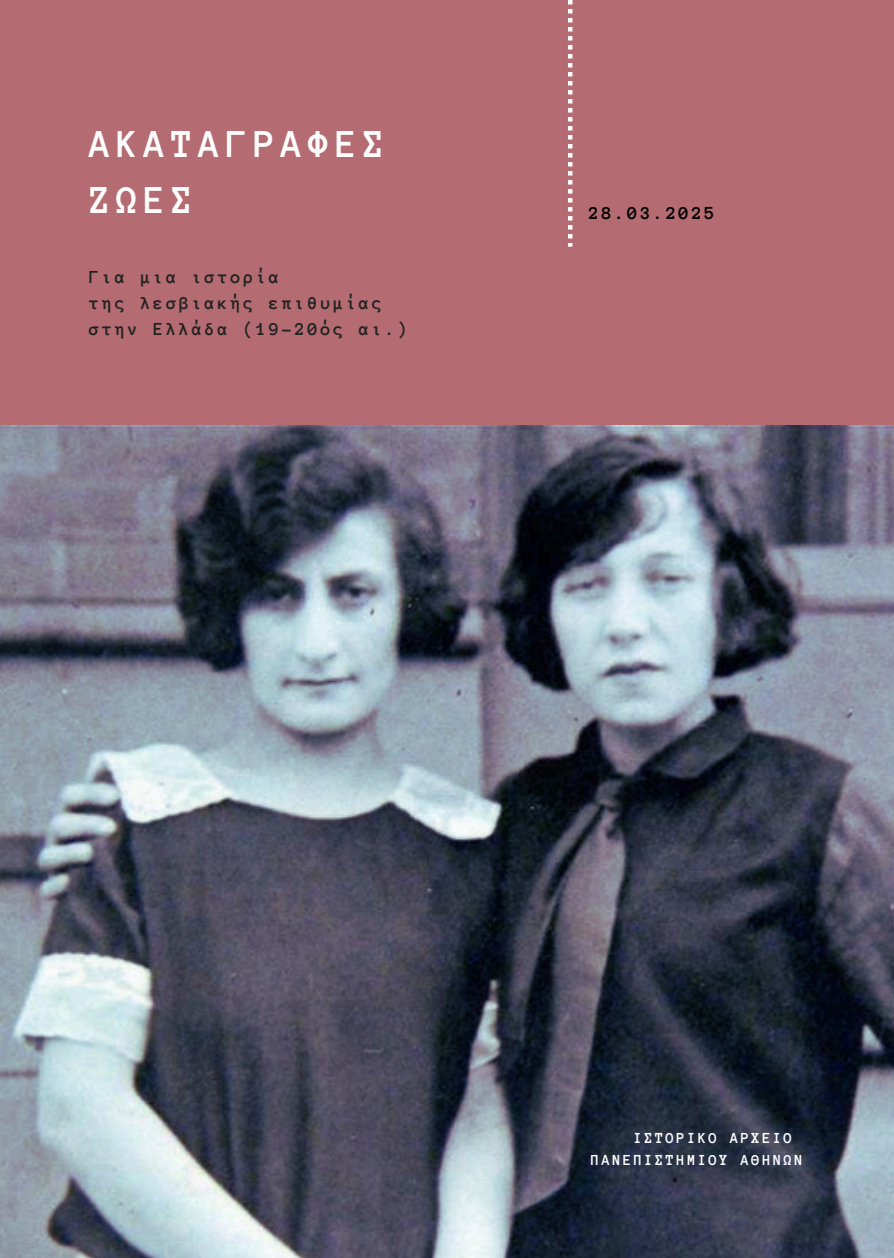
<style>
.page{position:relative;width:894px;height:1258px;background:#fff}
.page>*{position:absolute;margin:0;border:0;box-sizing:border-box;transform-origin:0 0}
.t1{font:700 40.5px/56.1px "Anonymous Pro";letter-spacing:.13em;color:#fdfdfe}
.t2{font:700 18.9px/25.8px "Anonymous Pro";letter-spacing:.135em;color:#222}
.t3{font:700 18.9px "Anonymous Pro";letter-spacing:.135em;color:#000}
.t4{font:700 15.6px "Anonymous Pro";letter-spacing:.135em;color:#fdfdfe}
</style>
<div class="page">
<div style="left:0;top:0;width:893px;height:1258px;background:#b46c72"></div>
<img style="left:0;top:425px;width:893px;height:833px">
<svg style="left:568px;top:0;width:4px;height:247px"></svg>
<h3 class="t1" style="left:89px;top:116px;width:297px">ΑΚΑΤΑΓΡΑΦΕΣ<br>ΖΩΕΣ</h3>
<p class="t2" style="left:89px;top:264px;width:320px">Για μια ιστορία<br>της λεσβιακής επιθυμίας στην Ελλάδα (19–20ός αι.)</p>
<h1 class="t3" style="left:588px;top:203px;width:127px">28.03.2025</h1>
<h2 class="t4" style="left:633px;top:1130px;width:160px">ΙΣΤΟΡΙΚΟ ΑΡΧΕΙΟ</h2>
<p class="t4" style="left:590px;top:1152px;width:213px">ΠΑΝΕΠΙΣΤΗΜΙΟΥ ΑΘΗΝΩΝ</p>
</div>
